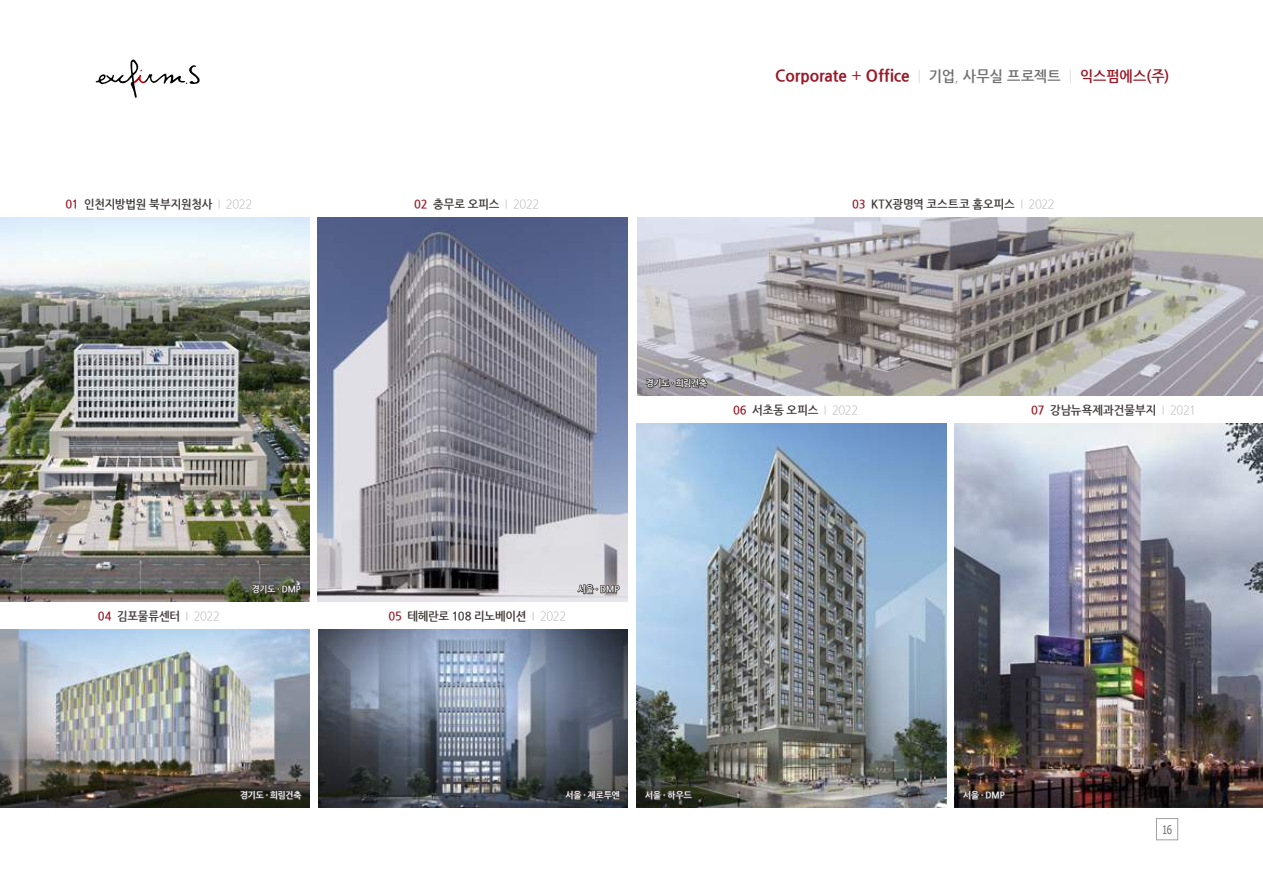
<style>
.page{position:relative;width:1263px;height:893px;background:#fff}
.page>*{position:absolute;margin:0;border:0;box-sizing:border-box;transform-origin:0 0}
.t1{font:800 16.5px "Nanum Gothic";letter-spacing:-.005em;color:#971a28;scale:.94 1}
.t2{font:700 12px "Nanum Gothic";letter-spacing:-.005em;color:#3e3a39;scale:.94 1}
.t3{font:12px "Tahoma";color:#727171;scale:.8 1}
.t4{font:700 9px "Nanum Gothic";letter-spacing:-.005em;color:#fff;scale:.94 1}
.s1{font-weight:400}
.s2{font-weight:300;font-size:15px;color:#c9caca}
.s3{font-weight:700;font-size:15px;color:#727171}
.s4{font-weight:300;font-size:15px;color:#727171}
.s5{font-weight:700;font-size:15px}
.s6{color:#971a28}
.s7{font-weight:300;color:#9fa0a0}
</style>
<div class="page">
<img style="left:0;top:218px;width:309px;height:384px">
<svg style="left:251px;top:570px;width:52px;height:31px;background:#535547"></svg>
<img style="left:637px;top:218px;width:626px;height:178px">
<svg style="left:645px;top:364px;width:63px;height:30px;background:#8c888e"></svg>
<img style="left:318px;top:218px;width:309px;height:384px">
<svg style="left:576px;top:578px;width:45px;height:23px"></svg>
<img style="left:637px;top:424px;width:309px;height:384px">
<svg style="left:643px;top:787px;width:50px;height:14px"></svg>
<img style="left:0;top:630px;width:309px;height:178px">
<svg style="left:239px;top:776px;width:64px;height:30px;background:#3f3b34"></svg>
<img style="left:318px;top:630px;width:310px;height:178px">
<svg style="left:564px;top:775px;width:57px;height:26px"></svg>
<img style="left:955px;top:424px;width:308px;height:384px">
<svg style="left:961px;top:784px;width:45px;height:23px"></svg>
<div style="left:1156px;top:818px;width:22px;height:22px;border:1px solid #9fa0a0"></div>
<svg style="left:96px;top:59px;width:104px;height:39px"></svg>
<h1 class="t1" style="left:775px;top:67px;width:421px">Corporate <span class="s1">+</span> Office <span class="s2">|</span> <span class="s3">기업</span><span class="s4">,</span> <span class="s3">사무실 프로젝트</span> <span class="s2">|</span> <span class="s5">익스펌에스(주)</span></h1>
<p class="t2" style="left:66px;top:198px;width:200px"><span class="s6">01</span> 인천지방법원 북부지원청사 <span class="s7">I 2022</span></p>
<p class="t2" style="left:414px;top:198px;width:135px"><span class="s6">02</span> 충무로 오피스 <span class="s7">I 2022</span></p>
<p class="t2" style="left:852px;top:198px;width:217px"><span class="s6">03</span> KTX광명역 코스트코 홈오피스 <span class="s7">I 2022</span></p>
<p class="t4" style="left:646px;top:379px;width:67px">경기도 · 희림건축</p>
<p class="t2" style="left:733px;top:404px;width:135px"><span class="s6">06</span> 서초동 오피스 <span class="s7">I 2022</span></p>
<p class="t2" style="left:1031px;top:404px;width:177px"><span class="s6">07</span> 강남뉴욕제과건물부지 <span class="s7">I 2021</span></p>
<p class="t4" style="left:252px;top:585px;width:54px">경기도 · DMP</p>
<p class="t4" style="left:578px;top:585px;width:46px">서울 · DMP</p>
<p class="t2" style="left:98px;top:610px;width:132px"><span class="s6">04</span> 김포물류센터 <span class="s7">I 2022</span></p>
<p class="t2" style="left:388px;top:610px;width:191px"><span class="s6">05</span> 테헤란로 108 리노베이션 <span class="s7">I 2022</span></p>
<p class="t4" style="left:240px;top:791px;width:67px">경기도 · 희림건축</p>
<p class="t4" style="left:566px;top:791px;width:59px">서울 · 제로투엔</p>
<p class="t4" style="left:645px;top:791px;width:51px">서울 · 하우드</p>
<p class="t4" style="left:963px;top:791px;width:46px">서울 · DMP</p>
<p class="t3" style="left:1162px;top:821px;width:14px">16</p>
</div>
